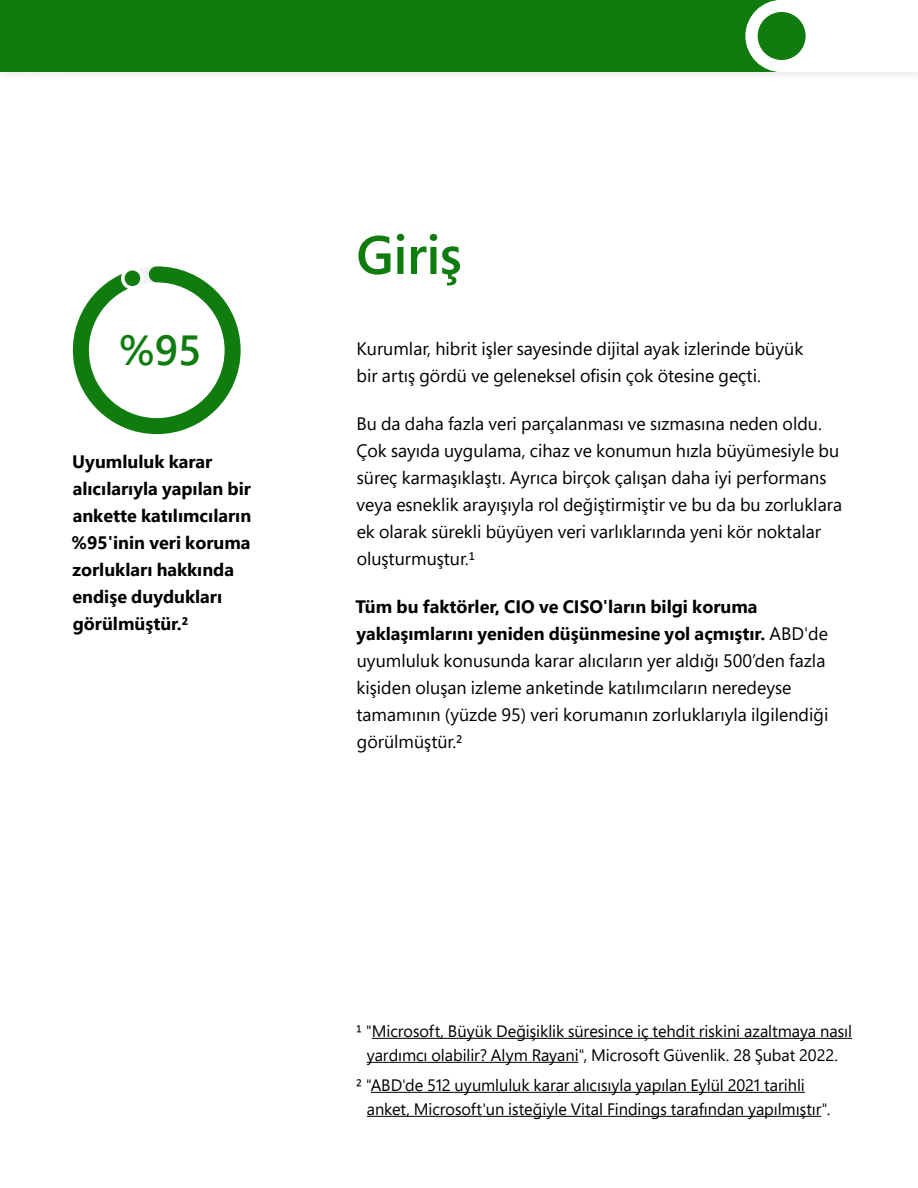
<style>
.page{position:relative;width:918px;height:1188px;background:#fff}
.page>*{position:absolute;margin:0;border:0;box-sizing:border-box;transform-origin:0 0}
._36_46{font:600 54px "Segoe Pro";letter-spacing:-.015em;color:#107c10}
.Highlight_text_28_38{font:600 42px "Segoe Pro";color:#107c10}
.P_12_18{font:18px/27px "Segoe Pro";color:#000}
.P_12_18-2{font:700 18px/27px "Segoe Pro";color:#000}
.Sources_11_16{font:16.5px/24px "Segoe Pro";letter-spacing:-.005em;color:#000;text-align:center}
.s1{font-weight:700}
</style>
<div class="page">
<div style="left:0;top:0;width:918px;height:82px;background:#f8f8f8"></div>
<div style="left:0;top:0;width:918px;height:72px;background:#107c10"></div>
<svg style="left:746px;top:0;width:172px;height:72px"></svg>
<svg style="left:72px;top:266px;width:169px;height:169px"></svg>
<hr style="left:372px;top:1038px;width:480px;height:1px;background:#000">
<hr style="left:367px;top:1062px;width:211px;height:1px;background:#000">
<hr style="left:371px;top:1092px;width:434px;height:1px;background:#000">
<hr style="left:367px;top:1116px;width:455px;height:1px;background:#000">
<p class="Highlight_text_28_38" style="left:119px;top:321px;width:84px">%95</p>
<p class="P_12_18-2" style="left:72px;top:448px;width:181px">Uyumluluk karar alıcılarıyla yapılan bir ankette katılımcıların %95'inin veri koruma zorlukları hakkında endişe duydukları görülmüştür.²</p>
<p class="_36_46" style="left:356px;top:218px;width:107px">Giriş</p>
<p class="P_12_18" style="left:356px;top:335px;width:448px">Kurumlar, hibrit işler sayesinde dijital ayak izlerinde büyük bir artış gördü ve geleneksel ofisin çok ötesine geçti.</p>
<p class="P_12_18" style="left:356px;top:410px;width:487px">Bu da daha fazla veri parçalanması ve sızmasına neden oldu.<br>Çok sayıda uygulama, cihaz ve konumun hızla büyümesiyle bu süreç karmaşıklaştı. Ayrıca birçok çalışan daha iyi performans veya esneklik arayışıyla rol değiştirmiştir ve bu da bu zorluklara ek olarak sürekli büyüyen veri varlıklarında yeni kör noktalar oluşturmuştur.¹</p>
<p class="P_12_18" style="left:356px;top:593px;width:474px"><span class="s1">Tüm bu faktörler, CIO ve CISO'ların bilgi koruma yaklaşımlarını yeniden düşünmesine yol açmıştır.</span> ABD'de uyumluluk konusunda karar alıcıların yer aldığı 500’den fazla kişiden oluşan izleme anketinde katılımcıların neredeyse tamamının (yüzde 95) veri korumanın zorluklarıyla ilgilendiği görülmüştür.²</p>
<p class="Sources_11_16" style="left:356px;top:1019px;width:497px">¹ "Microsoft, Büyük Değişiklik süresince iç tehdit riskini azaltmaya nasıl yardımcı olabilir? Alym Rayani", Microsoft Güvenlik. 28 Şubat 2022.</p>
<p class="Sources_11_16" style="left:367px;top:1073px;width:465px;text-align:left;text-indent:-10px">² "ABD'de 512 uyumluluk karar alıcısıyla yapılan Eylül 2021 tarihli anket, Microsoft'un isteğiyle Vital Findings tarafından yapılmıştır".</p>
</div>
